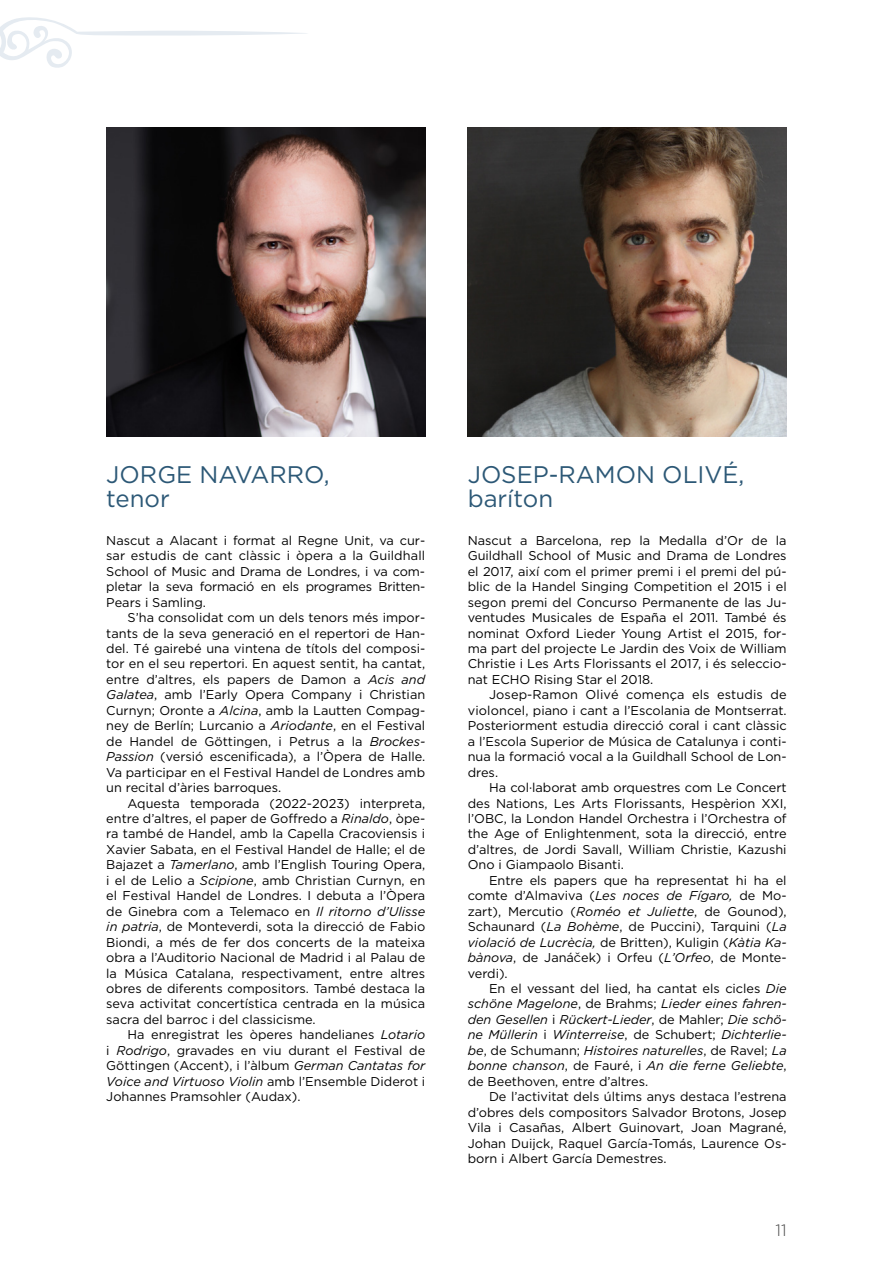
<style>
.page{position:relative;width:893px;height:1263px;background:#fff}
.page>*{position:absolute;margin:0;border:0;box-sizing:border-box;transform-origin:0 0}
.t1{font:24px/24px "Gotham HTF";color:#2c5876}
.t2{font:300 16.5px "Gotham HTF";color:#484848}
.t3{font:12.75px/15.5px "Gotham HTF";color:#000;text-align:justify}
.t4{font:italic 12.75px/15.5px "Gotham HTF";color:#000;text-align:justify}
.s1{font-style:italic}
.s2{font-family:"Montserrat"}
.s3{font-style:normal}
</style>
<div class="page">
<svg style="left:0;top:17px;width:307px;height:51px"></svg>
<img style="left:106px;top:128px;width:319px;height:309px">
<img style="left:468px;top:128px;width:319px;height:309px">
<h1 class="t1" style="left:106px;top:462px;width:225px">JORGE NAVARRO, tenor</h1>
<p class="t3" style="left:106px;top:532px;width:320px;text-align:left">Nascut a Alacant i format al Regne Unit, va cur&shy;sar estudis de cant clàssic i òpera a la Guildhall School of Music and Drama de Londres, i va com&shy;pletar la seva formació en els programes Britten-Pears i Samling.</p>
<p class="t3" style="left:106px;top:610px;width:320px;text-indent:21px">S’ha consolidat com un dels tenors més impor&shy;tants de la seva generació en el repertori de Han&shy;del. Té gairebé una vintena de títols del composi&shy;tor en el seu repertori. En aquest sentit, ha cantat, entre d’altres, els papers de Damon a <span class="s1">Acis and Galatea</span>, amb l’Early Opera Company i Christian Curnyn; Oronte a <span class="s1">Alcina</span>, amb la Lautten Compag&shy;ney de Berlín; Lurcanio a <span class="s1">Ariodante</span>, en el Festival de Handel de Göttingen, i Petrus a la <span class="s1">Brockes-Passion</span> (versió escenificada), a l’Òpera de Halle.<br>Va participar en el Festival Handel de Londres amb un recital d’àries barroques.</p>
<p class="t3" style="left:106px;top:795px;width:320px;text-indent:21px">Aquesta temporada (2022-2023) interpreta, entre d’altres, el paper de Goffredo a <span class="s1">Rinaldo</span>, òpe&shy;ra també de Handel, amb la Capella Cracoviensis i Xavier Sabata, en el Festival Handel de Halle; el de Bajazet a <span class="s1">Tamerlano</span>, amb l’English Touring Opera, i el de Lelio a <span class="s1">Scipione</span>, amb Christian Curnyn, en el Festival Handel de Londres. I debuta a l’Òpera de Ginebra com a Telemaco en <span class="s1">Il ritorno d’Ulisse in patria</span>, de Monteverdi, sota la direcció de Fabio Biondi, a més de fer dos concerts de la mateixa obra a l’Auditorio Nacional de Madrid i al Palau de la Música Catalana, respectivament, entre altres obres de diferents compositors. També destaca la seva activitat concertística centrada en la música sacra del barroc i del classicisme.</p>
<p class="t3" style="left:106px;top:1027px;width:320px;text-indent:21px">Ha enregistrat les òperes handelianes <span class="s1">Lotario </span>i <span class="s1">Rodrigo</span>, gravades en viu durant el Festival de Göttingen (Accent), i l’àlbum <span class="s1">German Cantatas for Voice and Virtuoso Violin</span> amb l’Ensemble Diderot i Johannes Pramsohler (Audax).</p>
<h1 class="t1" style="left:468px;top:462px;width:278px">JOSEP-RAMON OLIVÉ, baríton</h1>
<p class="t3" style="left:468px;top:532px;width:320px">Nascut a Barcelona, rep la Medalla d’Or de la Guildhall School of Music and Drama de Londres el 2017, així com el primer premi i el premi del pú&shy;blic de la Handel Singing Competition el 2015 i el segon premi del Concurso Permanente de las Ju&shy;ventudes Musicales de España el 2011. També és nominat Oxford Lieder Young Artist el 2015, for&shy;ma part del projecte Le Jardin des Voix de William Christie i Les Arts Florissants el 2017, i és seleccio&shy;nat ECHO Rising Star el 2018.</p>
<p class="t3" style="left:468px;top:687px;width:320px;text-indent:21px">Josep-Ramon Olivé comença els estudis de violoncel, piano i cant a l’Escolania de Montserrat.<br>Posteriorment estudia direcció coral i cant clàssic a l’Escola Superior de Música de Catalunya i conti&shy;nua la formació vocal a la Guildhall School de Lon&shy;dres.</p>
<p class="t3" style="left:468px;top:780px;width:320px;text-indent:21px">Ha col·laborat amb orquestres com Le Concert des Nations, Les Arts Florissants, Hespèrion XXI, l’OBC, la London Handel Orchestra i l’Orchestra of the Age of Enlightenment, sota la direcció, entre d’altres, de Jordi Savall, William Christie, Kazushi Ono i Giampaolo Bisanti.</p>
<p class="t3" style="left:468px;top:872px;width:320px;text-indent:21px">Entre els papers que ha representat hi ha el comte d’Almaviva (<span class="s1">Les noces de Fígaro,</span> de Mo&shy;zart), Mercutio (<span class="s1">Roméo et Juliette</span>, de Gounod), Schaunard (<span class="s1">La Bohème</span>, de Puccini), Tarquini (<span class="s1">La violació de Lucrècia,</span> de Britten), Kuligin (<span class="s1">Kàtia Ka&shy;bànova</span>, de Janá<span class="s2">č</span>ek) i Orfeu (<span class="s1">L’Orfeo</span>, de Monte&shy;verdi).</p>
<p class="t4" style="left:468px;top:981px;width:320px;text-indent:21px"><span class="s3">En el vessant del lied, ha cantat els cicles</span> Die schöne Magelone<span class="s3">, de Brahms;</span> Lieder eines fahren&shy;den Gesellen <span class="s3">i</span> Rückert-Lieder<span class="s3">, de Mahler;</span> Die schö&shy;ne Müllerin <span class="s3">i</span> Winterreise<span class="s3">, de Schubert;</span> Dichterlie&shy;be<span class="s3">, de Schumann;</span> Histoires naturelles<span class="s3">, de Ravel;</span> La bonne chanson<span class="s3">, de Fauré, i</span> An die ferne Geliebte<span class="s3">, de Beethoven, entre d’altres.</span></p>
<p class="t3" style="left:468px;top:1089px;width:320px;text-indent:21px">De l’activitat dels últims anys destaca l’estrena d’obres dels compositors Salvador Brotons, Josep Vila i Casañas, Albert Guinovart, Joan Magrané, Johan Duijck, Raquel García-Tomás, Laurence Os&shy;born i Albert García Demestres.</p>
<p class="t2" style="left:776px;top:1221px;width:13px">11</p>
</div>
